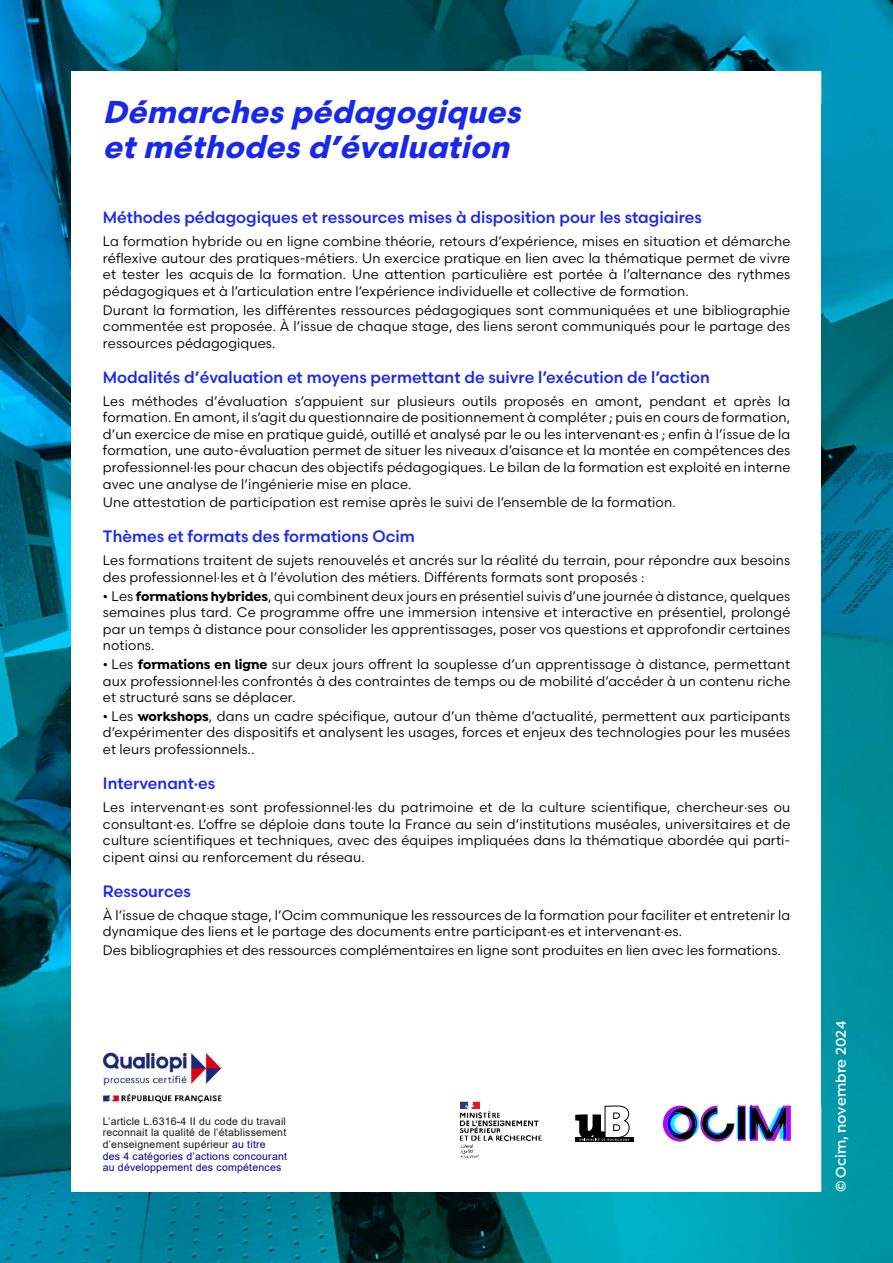
<style>
.page{position:relative;width:893px;height:1263px;background:#fff}
.page>*{position:absolute;margin:0;border:0;box-sizing:border-box;transform-origin:0 0}
.t1{font:italic 700 31.5px/34.5px "Scandia";color:#1a29e9}
.t2{font:500 16.5px "Scandia";color:#1a29e9}
.t3{font:600 15px "Isidora";letter-spacing:.01em;color:#fff}
.t4{font:13.8px/16.5px "Scandia";letter-spacing:.01em;color:#000;text-align:justify}
.t5{font:10.5px/11.7px "Arial";letter-spacing:.02em;color:#1a171b}
.s1{font-family:"Isidora";font-weight:700}
.s2{color:#000091}
</style>
<div class="page">
<img style="left:0;top:0;width:893px;height:105px">
<img style="left:0;top:105px;width:71px;height:1000px">
<img style="left:821px;top:105px;width:72px;height:1000px">
<img style="left:0;top:1105px;width:105px;height:158px">
<div style="left:788px;top:1105px;width:105px;height:158px;background:#0097a5"></div>
<img style="left:105px;top:1192px;width:683px;height:71px">
<div style="left:72px;top:71px;width:749px;height:1120px;background:#fff"></div>
<img style="left:103px;top:1051px;width:119px;height:52px">
<svg style="left:575px;top:1106px;width:58px;height:36px"></svg>
<img style="left:460px;top:1101px;width:82px;height:57px">
<svg style="left:663px;top:1105px;width:128px;height:36px"></svg>
<h1 class="t1" style="left:103px;top:94px;width:428px">Démarchespédagogiques etméthodesd’évaluation</h1>
<p class="t2" style="left:103px;top:207px;width:600px">Méthodes pédagogiques et ressources mises à disposition pour les stagiaires</p>
<p class="t4" style="left:103px;top:233px;width:689px">La formation hybride ou en ligne combine théorie, retours d’expérience, mises en situation et démarche réflexive autour des pratiques-métiers. Un exercice pratique en lien avec la thématique permet de vivre et tester les acquis de la formation. Une attention particulière est portée à l’alternance des rythmes pédagogiques et à l’articulation entre l’expérience individuelle et collective de formation.</p>
<p class="t4" style="left:103px;top:301px;width:689px">Durant la formation, les différentes ressources pédagogiques sont communiquées et une bibliographie commentée est proposée. À l’issue de chaque stage, des liens seront communiqués pour le partage des ressources pédagogiques.</p>
<p class="t2" style="left:103px;top:367px;width:608px">Modalités d’évaluation et moyens permettant de suivre l’exécution de l’action</p>
<p class="t4" style="left:103px;top:392px;width:689px">Les méthodes d’évaluation s’appuient sur plusieurs outils proposés en amont, pendant et après la formation. En amont, il s’agit du questionnaire de positionnement à compléter ; puis en cours de formation, d’un exercice de mise en pratique guidé, outillé et analysé par le ou les intervenant·es ; enfin à l’issue de la formation, une auto-évaluation permet de situer les niveaux d’aisance et la montée en compétences des professionnel·les pour chacun des objectifs pédagogiques. Le bilan de la formation est exploité en interne avec une analyse de l’ingénierie mise en place.</p>
<p class="t4" style="left:103px;top:494px;width:574px">Une attestation de participation est remise après le suivi de l’ensemble de la formation.</p>
<p class="t2" style="left:103px;top:526px;width:314px">Thèmes et formats des formations Ocim</p>
<p class="t4" style="left:103px;top:552px;width:689px">Les formations traitent de sujets renouvelés et ancrés sur la réalité du terrain, pour répondre aux besoins des professionnel·les et à l’évolution des métiers. Différents formats sont proposés :</p>
<p class="t4" style="left:103px;top:587px;width:689px">• Les <span class="s1">formations hybrides</span>, qui combinent deux jours en présentiel suivis d’une journée à distance, quelques semaines plus tard. Ce programme offre une immersion intensive et interactive en présentiel, prolongé par un temps à distance pour consolider les apprentissages, poser vos questions et approfondir certaines notions.</p>
<p class="t4" style="left:103px;top:656px;width:689px">• Les <span class="s1">formations en ligne</span> sur deux jours offrent la souplesse d’un apprentissage à distance, permettant aux professionnel·les confrontés à des contraintes de temps ou de mobilité d’accéder à un contenu riche et structuré sans se déplacer.</p>
<p class="t4" style="left:103px;top:708px;width:689px">• Les <span class="s1">workshops</span>, dans un cadre spécifique, autour d’un thème d’actualité, permettent aux participants d’expérimenter des dispositifs et analysent les usages, forces et enjeux des technologies pour les musées et leurs professionnels..</p>
<p class="t2" style="left:103px;top:773px;width:114px">Intervenant·es</p>
<p class="t4" style="left:103px;top:799px;width:689px">Les intervenant·es sont professionnel·les du patrimoine et de la culture scientifique, chercheur·ses ou consultant·es. L’offre se déploie dans toute la France au sein d’institutions muséales, universitaires et de culture scientifiques et techniques, avec des équipes impliquées dans la thématique abordée qui parti&shy;cipent ainsi au renforcement du réseau.</p>
<p class="t2" style="left:103px;top:881px;width:89px">Ressources</p>
<p class="t4" style="left:103px;top:907px;width:689px">À l’issue de chaque stage, l’Ocim communique les ressources de la formation pour faciliter et entretenir la dynamique des liens et le partage des documents entre participant·es et intervenant·es.</p>
<p class="t4" style="left:103px;top:942px;width:679px">Des bibliographies et des ressources complémentaires en ligne sont produites en lien avec les formations.</p>
<p class="t5" style="left:103px;top:1115px;width:186px">L’article L.6316-4 II du code du travail reconnait la qualité de l’établissement d’enseignement supérieur <span class="s2">au titre<br>des 4 catégories d’actions concourant au développement des compétences</span></p>
<p class="t3" style="left:832px;top:1191px;width:172px;rotate:-90deg">© Ocim, novembre 2024</p>
</div>
